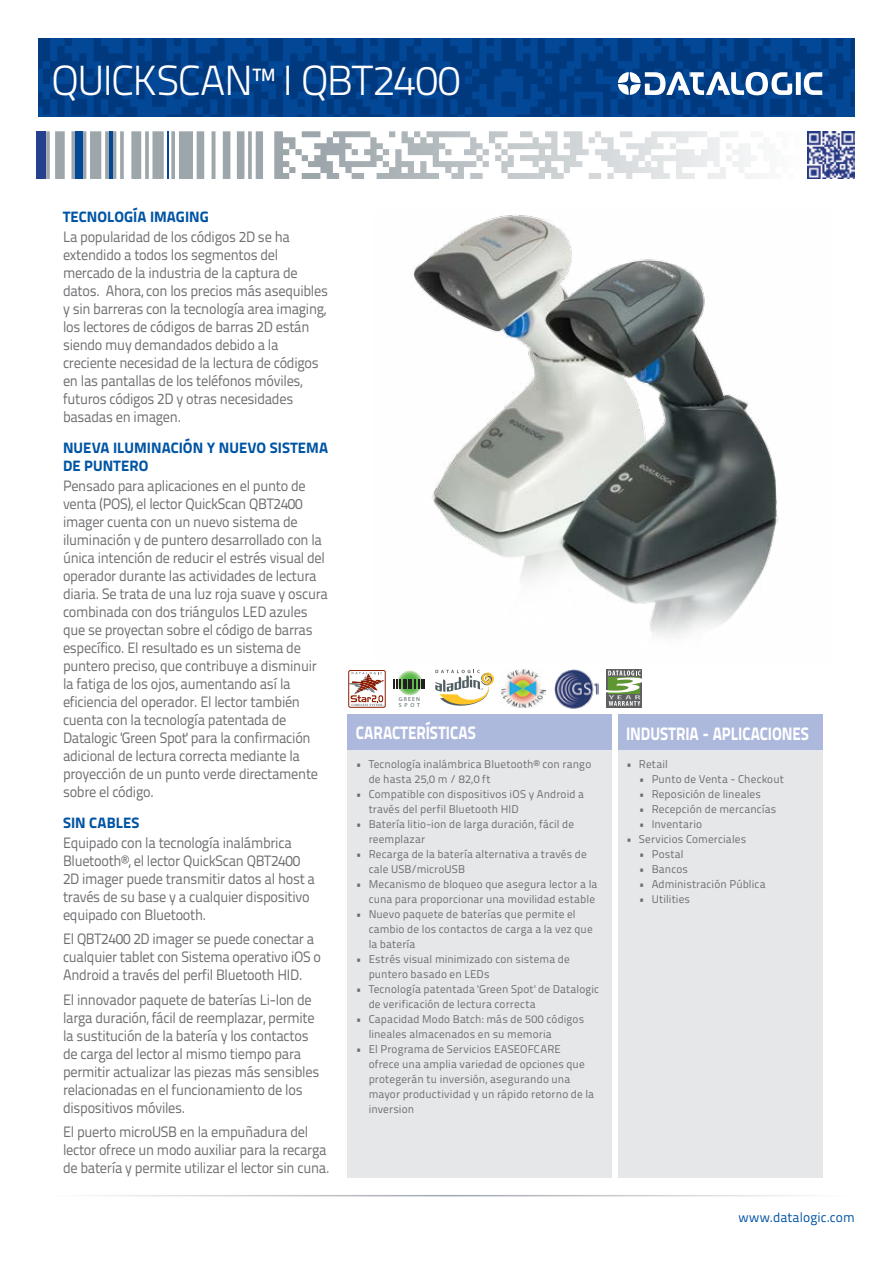
<style>
.page{position:relative;width:893px;height:1263px;background:#fff}
.page>*{position:absolute;margin:0;border:0;box-sizing:border-box;transform-origin:0 0}
.t1{font:300 42px "Titillium Text 22 L";letter-spacing:-.025em;color:#fff}
.t2{font:800 18px "Titillium Text 22 L";letter-spacing:-.005em;color:#fff;scale:.85 1}
.t3{font:15px/18px "Titillium Text 22 L";letter-spacing:-.02em;color:#6d6e71;scale:.95 1}
.t4{font:800 15px/18px "Titillium Text 22 L";letter-spacing:.005em;color:#0054a4}
.t5{font:13.5px "Titillium Text 22 L";letter-spacing:.005em;color:#0054a4}
.t6{font:11.25px/15px "Titillium Text 22 L";letter-spacing:.01em;color:#6d6e71}
.t7{font:900 5.85px/5.8px "Myriad Pro";letter-spacing:.2em;color:#505f62}
</style>
<div class="page">
<svg style="left:38px;top:38px;width:817px;height:79px;background:#013f89"></svg>
<svg style="left:302px;top:131px;width:453px;height:48px"></svg>
<hr style="left:167px;top:131px;width:2px;height:48px;background:#034797">
<div style="left:75px;top:131px;width:7px;height:48px;background:#034797"></div>
<hr style="left:109px;top:131px;width:4px;height:48px;background:#034797">
<div style="left:37px;top:131px;width:9px;height:48px;background:#25408f"></div>
<hr style="left:45px;top:1195px;width:803px;height:1px;background:#9da3aa">
<div style="left:348px;top:714px;width:264px;height:36px;background:#adb8dd"></div>
<div style="left:618px;top:714px;width:204px;height:36px;background:#adb8dd"></div>
<div style="left:348px;top:750px;width:264px;height:428px;background:#e6e7e8"></div>
<div style="left:618px;top:750px;width:204px;height:428px;background:#e6e7e8"></div>
<svg style="left:618px;top:72px;width:204px;height:23px"></svg>
<img style="left:807px;top:131px;width:48px;height:48px">
<svg style="left:435px;top:670px;width:59px;height:36px"></svg>
<img style="left:554px;top:669px;width:45px;height:40px">
<svg style="left:397px;top:670px;width:25px;height:25px"></svg>
<svg style="left:393px;top:679px;width:32px;height:10px"></svg>
<img style="left:414px;top:215px;width:364px;height:422px">
<img style="left:500px;top:670px;width:46px;height:37px">
<div style="left:606px;top:669px;width:36px;height:39px;background:#5f6062"></div>
<svg style="left:606px;top:670px;width:36px;height:36px"></svg>
<div style="left:348px;top:670px;width:38px;height:38px;border:1px solid #8c1e04;border-radius:2px"></div>
<svg style="left:348px;top:672px;width:36px;height:34px"></svg>
<h1 class="t1" style="left:51px;top:50px;width:410px">QUICKSCAN™ I QBT2400</h1>
<p class="t4" style="left:63px;top:207px;width:147px">TECNOLOGÍA IMAGING</p>
<p class="t3" style="left:63px;top:227px;width:280px">La popularidad de los códigos 2D se ha extendido a todos los segmentos del mercado de la industria de la captura de datos. Ahora, con los precios más asequibles y sin barreras con la tecnología area imaging, los lectores de códigos de barras 2D están siendo muy demandados debido a la creciente necesidad de la lectura de códigos en las pantallas de los teléfonos móviles, futuros códigos 2D y otras necesidades basadas en imagen.</p>
<p class="t4" style="left:63px;top:438px;width:267px">NUEVA ILUMINACIÓN Y NUEVO SISTEMA<br>DE PUNTERO</p>
<p class="t3" style="left:63px;top:476px;width:280px">Pensado para aplicaciones en el punto de venta (POS), el lector QuickScan QBT2400 imager cuenta con un nuevo sistema de iluminación y de puntero desarrollado con la única intención de reducir el estrés visual del operador durante las actividades de lectura diaria. Se trata de una luz roja suave y oscura combinada con dos triángulos LED azules que se proyectan sobre el código de barras específico. El resultado es un sistema de puntero preciso, que contribuye a disminuir la fatiga de los ojos, aumentando así la eficiencia del operador. El lector también cuenta con la tecnología patentada de Datalogic 'Green Spot' para la confirmación adicional de lectura correcta mediante la proyección de un punto verde directamente sobre el código.</p>
<p class="t4" style="left:63px;top:813px;width:78px">SIN CABLES</p>
<p class="t3" style="left:63px;top:833px;width:267px">Equipado con la tecnología inalámbrica Bluetooth®, el lector QuickScan QBT2400<br>2D imager puede transmitir datos al host a través de su base y a cualquier dispositivo equipado con Bluetooth.</p>
<p class="t3" style="left:63px;top:929px;width:273px">El QBT2400 2D imager se puede conectar a cualquier tablet con Sistema operativo iOS o<br>Android a través del perfil Bluetooth HID.</p>
<p class="t3" style="left:63px;top:990px;width:271px">El innovador paquete de baterías Li-Ion de larga duración, fácil de reemplazar, permite la sustitución de la batería y los contactos de carga del lector al mismo tiempo para permitir actualizar las piezas más sensibles relacionadas en el funcionamiento de los dispositivos móviles.</p>
<p class="t3" style="left:63px;top:1122px;width:282px">El puerto microUSB en la empuñadura del lector ofrece un modo auxiliar para la recarga de batería y permite utilizar el lector sin cuna.</p>
<p class="t7" style="left:399px;top:696px;width:23px">GREEN<br>SPOT</p>
<p class="t2" style="left:356px;top:719px;width:143px">CARACTERÍSTICAS</p>
<p class="t2" style="left:626px;top:719px;width:217px">INDUSTRIA - APLICACIONES</p>
<p class="t6" style="left:369px;top:756px;width:224px;text-indent:-13px">• Tecnología inalámbrica Bluetooth® con rango de hasta 25,0 m / 82,0 ft</p>
<p class="t6" style="left:369px;top:786px;width:217px;text-indent:-13px">• Compatible con dispositivos iOS y Android a través del perfil Bluetooth HID</p>
<p class="t6" style="left:369px;top:816px;width:207px;text-indent:-13px">• Batería litio-ion de larga duración, fácil de reemplazar</p>
<p class="t6" style="left:369px;top:846px;width:220px;text-indent:-13px">• Recarga de la batería alternativa a través de cale USB/microUSB</p>
<p class="t6" style="left:356px;top:876px;width:243px;text-align:right">• Mecanismo de bloqueo que asegura lector a la cuna para proporcionar una movilidad estable</p>
<p class="t6" style="left:369px;top:906px;width:226px;text-indent:-13px">• Nuevo paquete de baterías que permite el cambio de los contactos de carga a la vez que la batería</p>
<p class="t6" style="left:369px;top:951px;width:203px;text-indent:-13px">• Estrés visual minimizado con sistema de puntero basado en LEDs</p>
<p class="t6" style="left:369px;top:981px;width:232px;text-indent:-13px">• Tecnología patentada 'Green Spot' de Datalogic de verificación de lectura correcta</p>
<p class="t6" style="left:369px;top:1011px;width:217px;text-indent:-13px">• Capacidad Modo Batch: más de 500 códigos lineales almacenados en su memoria</p>
<p class="t6" style="left:369px;top:1041px;width:227px;text-indent:-13px">• El Programa de Servicios EASEOFCARE ofrece una amplia variedad de opciones que protegerán tu inversión, asegurando una mayor productividad y un rápido retorno de la inversion</p>
<p class="t6" style="left:626px;top:756px;width:43px">• Retail</p>
<p class="t6" style="left:639px;top:771px;width:146px">• Punto de Venta - Checkout</p>
<p class="t6" style="left:639px;top:786px;width:124px">• Reposición de lineales</p>
<p class="t6" style="left:639px;top:801px;width:139px">• Recepción de mercancías</p>
<p class="t6" style="left:639px;top:816px;width:65px">• Inventario</p>
<p class="t6" style="left:626px;top:831px;width:122px">• Servicios Comerciales</p>
<p class="t6" style="left:639px;top:846px;width:46px">• Postal</p>
<p class="t6" style="left:639px;top:861px;width:51px">• Bancos</p>
<p class="t6" style="left:639px;top:876px;width:128px">• Administración Pública</p>
<p class="t6" style="left:639px;top:891px;width:53px">• Utilities</p>
<p class="t5" style="left:738px;top:1207px;width:118px">www.datalogic.com</p>
</div>
